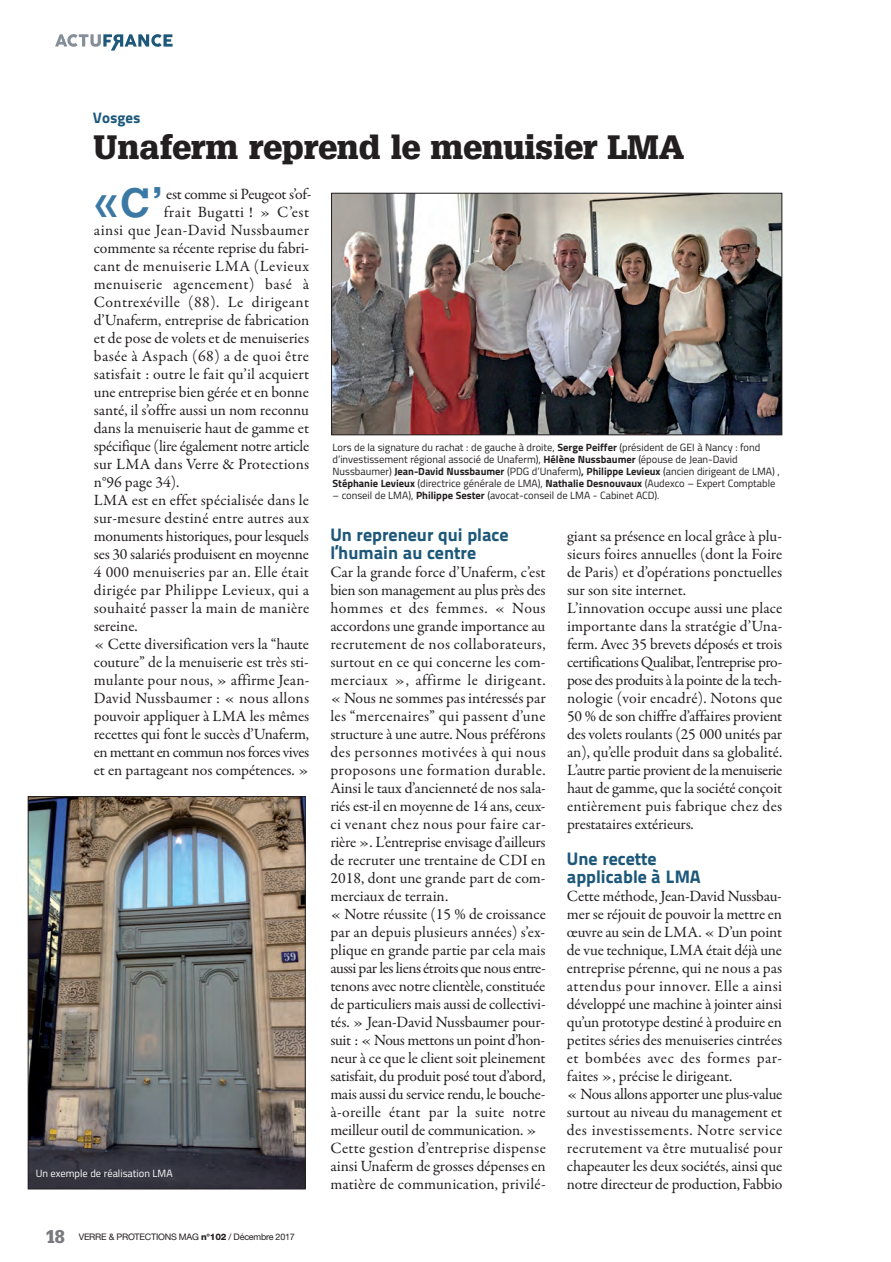
<style>
.page{position:relative;width:891px;height:1262px;background:#fff}
.page>*{position:absolute;margin:0;border:0;box-sizing:border-box;transform-origin:0 0}
.t1{font:700 40.5px "Calvert MT Std";color:#3a79a4}
.t2{font:900 33px "Glypha LT Std";color:#231f20}
.t3{font:18px/18px "Titillium Text 25 L 999 wt";color:#1d587a}
.t4{font:15.75px/18px "Garamond Premr Pro";letter-spacing:-.005em;color:#231f20}
.t5{font:15.75px "Garamond Premr Pro";letter-spacing:.015em;color:#231f20}
.t6{font:15.75px "Garamond Premr Pro";letter-spacing:.03em;color:#231f20}
.t7{font:15.75px "Garamond Premr Pro";letter-spacing:.025em;color:#231f20}
.t8{font:15.75px "Garamond Premr Pro";letter-spacing:-.035em;color:#231f20}
.t9{font:15px "Titillium Text 25 L 999 wt";color:#1d587a}
.t10{font:10.5px/12px "Titillium";color:#231f20}
.t11{font:10.5px "Titillium";color:#fff}
.t12{font:9px "Helvetica Neue LT Std";letter-spacing:-.025em;color:#231f20}
.s1{font-family:"Glypha LT Std";font-weight:900;font-size:18px;color:#787a7d}
.s2{font-weight:800}
.s3{font-weight:700}
</style>
<div class="page">
<svg style="left:55px;top:34px;width:117px;height:17px"></svg>
<img style="left:333px;top:195px;width:447px;height:238px">
<div style="left:331px;top:193px;width:451px;height:242px;border:1px solid #231f20"></div>
<img style="left:30px;top:798px;width:273px;height:389px">
<div style="left:28px;top:796px;width:277px;height:393px;border:1px solid #231f20"></div>
<p class="t9" style="left:93px;top:112px;width:49px">Vosges</p>
<h2 class="t2" style="left:94px;top:135px;width:592px">Unaferm reprend le menuisier LMA</h2>
<h1 class="t1" style="left:94px;top:187px;width:71px">«C’</h1>
<p class="t4" style="left:166px;top:186px;width:147px">est comme si Peugeot s’of-</p>
<p class="t7" style="left:164px;top:205px;width:147px">frait Bugatti ! » C’est</p>
<p class="t7" style="left:94px;top:223px;width:217px">ainsi que Jean-David Nussbaumer</p>
<p class="t4" style="left:94px;top:240px;width:217px">commente sa récente reprise du fabri-</p>
<p class="t6" style="left:94px;top:259px;width:217px">cant de menuiserie LMA (Levieux</p>
<p class="t6" style="left:94px;top:277px;width:217px">menuiserie agencement) basé à</p>
<p class="t6" style="left:94px;top:295px;width:217px">Contrexéville (88). Le dirigeant</p>
<p class="t4" style="left:94px;top:312px;width:217px">d’Unaferm, entreprise de fabrication</p>
<p class="t4" style="left:94px;top:330px;width:217px">et de pose de volets et de menuiseries</p>
<p class="t6" style="left:94px;top:349px;width:217px">basée à Aspach (68) a de quoi être</p>
<p class="t5" style="left:94px;top:367px;width:217px">satisfait : outre le fait qu’il acquiert</p>
<p class="t4" style="left:94px;top:384px;width:216px">une entreprise bien gérée et en bonne</p>
<p class="t4" style="left:94px;top:402px;width:217px">santé, il s’offre aussi un nom reconnu</p>
<p class="t4" style="left:94px;top:420px;width:217px">dans la menuiserie haut de gamme et</p>
<p class="t4" style="left:94px;top:438px;width:217px">spécifique (lire également notre article</p>
<p class="t4" style="left:94px;top:456px;width:217px">sur LMA dans Verre &amp; Protections</p>
<p class="t4" style="left:94px;top:474px;width:87px">n°96 page 34).</p>
<p class="t4" style="left:94px;top:492px;width:216px">LMA est en effet spécialisée dans le</p>
<p class="t4" style="left:94px;top:510px;width:217px">sur-mesure destiné entre autres aux</p>
<p class="t4" style="left:94px;top:528px;width:216px">monuments historiques, pour lesquels</p>
<p class="t4" style="left:94px;top:546px;width:216px">ses 30 salariés produisent en moyenne</p>
<p class="t5" style="left:94px;top:565px;width:217px">4 000 menuiseries par an. Elle était</p>
<p class="t7" style="left:94px;top:583px;width:216px">dirigée par Philippe Levieux, qui a</p>
<p class="t7" style="left:94px;top:601px;width:217px">souhaité passer la main de manière</p>
<p class="t4" style="left:94px;top:618px;width:45px">sereine.</p>
<p class="t4" style="left:94px;top:636px;width:217px">« Cette diversification vers la “haute</p>
<p class="t4" style="left:94px;top:654px;width:216px">couture” de la menuiserie est très sti-</p>
<p class="t5" style="left:94px;top:673px;width:217px">mulante pour nous, » affirme Jean-</p>
<p class="t5" style="left:94px;top:691px;width:217px">David Nussbaumer : « nous allons</p>
<p class="t4" style="left:94px;top:708px;width:217px">pouvoir appliquer à LMA les mêmes</p>
<p class="t4" style="left:94px;top:726px;width:217px">recettes qui font le succès d’Unaferm,</p>
<p class="t8" style="left:94px;top:745px;width:217px">en mettant en commun nos forces vives</p>
<p class="t4" style="left:94px;top:762px;width:216px">et en partageant nos compétences. »</p>
<p class="t11" style="left:36px;top:1169px;width:138px">un exemple de réalisation lMa</p>
<p class="t12" style="left:45px;top:1233px;width:251px"><span class="s1">18</span> VERRE &amp; PROTECTIONS MAG <span class="s2">n°102</span> / Décembre 2017</p>
<p class="t10" style="left:332px;top:442px;width:448px">lors de la signature du rachat : de gauche à droite, <span class="s3">Serge Peiffer</span> (président de Gei à nancy : fond d’investissement régional associé de unaferm), <span class="s3">Hélène Nussbaumer</span> (épouse de Jean-david nussbaumer) <span class="s3">Jean-David Nussbaumer</span> (pdG d’unaferm)<span class="s3">, Philippe Levieux</span> (ancien dirigeant de lMa) , <span class="s3">Stéphanie Levieux</span> (directrice générale de lMa), <span class="s3">Nathalie Desnouvaux</span> (audexco – expert comptable</p>
<p class="t10" style="left:332px;top:490px;width:328px">– conseil de lMa), <span class="s3">Philippe Sester</span> (avocat-conseil de lMa - cabinet acd).</p>
<p class="t3" style="left:330px;top:527px;width:180px">Un repreneur qui place l’humain au centre</p>
<p class="t4" style="left:330px;top:564px;width:217px">Car la grande force d’Unaferm, c’est bien son management au plus près des hommes et des femmes. « Nous accordons une grande importance au recrutement de nos collaborateurs, surtout en ce qui concerne les com&shy;merciaux », affirme le dirigeant. « Nous ne sommes pas intéressés par les “mercenaires” qui passent d’une structure à une autre. Nous préférons des personnes motivées à qui nous proposons une formation durable.<br>Ainsi le taux d’ancienneté de nos sala&shy;riés est-il en moyenne de 14 ans, ceux&shy;ci venant chez nous pour faire car&shy;rière ». L’entreprise envisage d’ailleurs de recruter une trentaine de CDI en 2018, dont une grande part de com&shy;merciaux de terrain.<br>« Notre réussite (15 % de croissance par an depuis plusieurs années) s’ex&shy;plique en grande partie par cela mais aussi par les liens étroits que nous entre&shy;tenons avec notre clientèle, constituée de particuliers mais aussi de collectivi&shy;tés. » Jean-David Nussbaumer pour&shy;suit : « Nous mettons un point d’hon&shy;neur à ce que le client soit pleinement satisfait, du produit posé tout d’abord, mais aussi du service rendu, le bouche&shy;à-oreille étant par la suite notre meilleur outil de communication. » Cette gestion d’entreprise dispense ainsi Unaferm de grosses dépenses en matière de communication, privilé-</p>
<p class="t4" style="left:567px;top:528px;width:217px">giant sa présence en local grâce à plu&shy;sieurs foires annuelles (dont la Foire de Paris) et d’opérations ponctuelles sur son site internet.<br>L’innovation occupe aussi une place importante dans la stratégie d’Una&shy;ferm. Avec 35 brevets déposés et trois certifications Qualibat, l’entreprise pro&shy;pose des produits à la pointe de la tech&shy;nologie (voir encadré). Notons que 50 % de son chiffre d’affaires provient des volets roulants (25 000 unités par an), qu’elle produit dans sa globalité.<br>L’autre partie provient de la menuiserie haut de gamme, que la société conçoit entièrement puis fabrique chez des prestataires extérieurs.</p>
<p class="t3" style="left:567px;top:851px;width:135px">Une recette applicable à LMA</p>
<p class="t4" style="left:567px;top:888px;width:217px">Cette méthode, Jean-David Nussbau&shy;mer se réjouit de pouvoir la mettre en œuvre au sein de LMA. « D’un point de vue technique, LMA était déjà une entreprise pérenne, qui ne nous a pas attendus pour innover. Elle a ainsi développé une machine à jointer ainsi qu’un prototype destiné à produire en petites séries des menuiseries cintrées et bombées avec des formes par&shy;faites », précise le dirigeant.<br>« Nous allons apporter une plus-value surtout au niveau du management et des investissements. Notre service recrutement va être mutualisé pour chapeauter les deux sociétés, ainsi que notre directeur de production, Fabbio</p>
</div>
